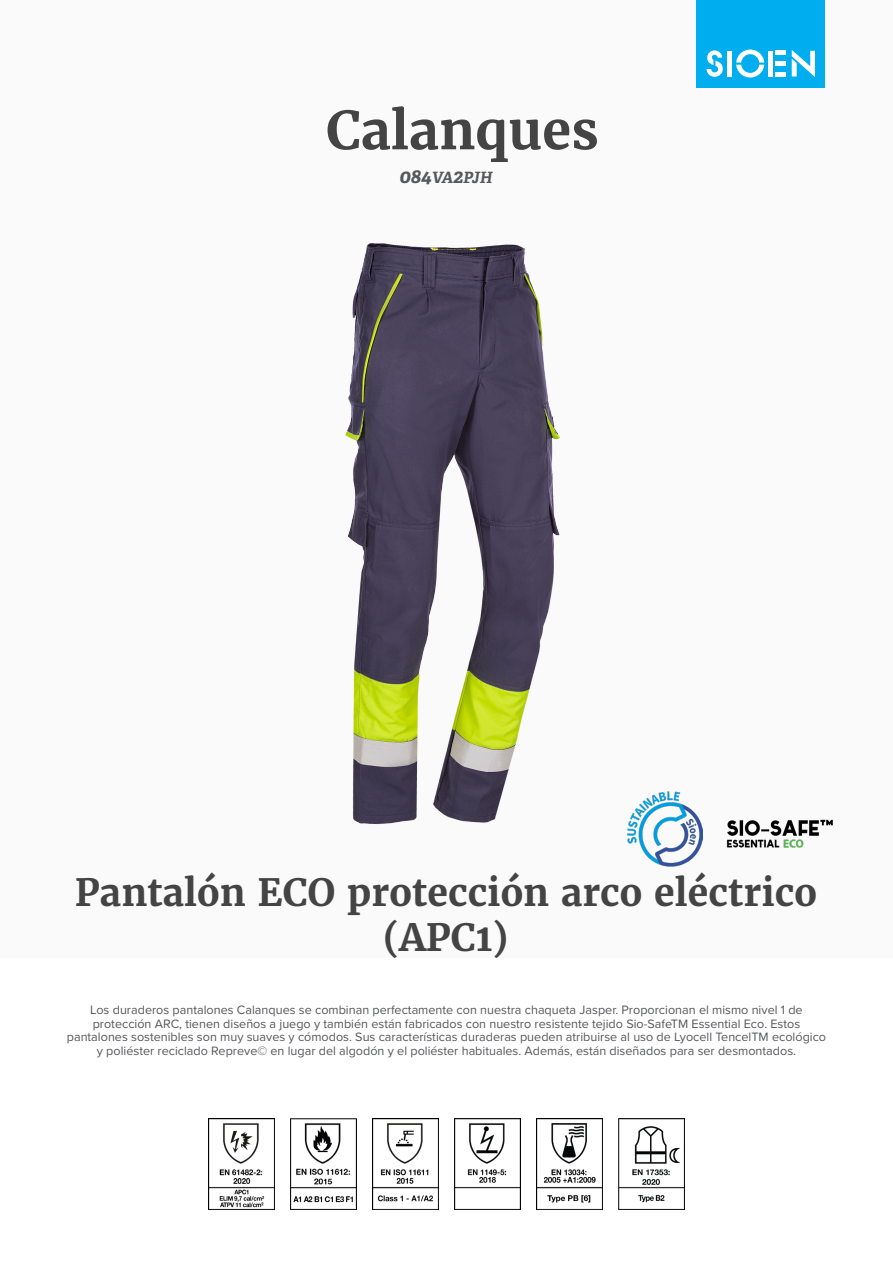
<style>
.page{position:relative;width:893px;height:1263px;background:#fff}
.page>*{position:absolute;margin:0;border:0;box-sizing:border-box;transform-origin:0 0}
.product_name{font:700 52.5px "Merriweather";color:#444}
.product_h2{font:700 37.5px/45px "Merriweather";color:#444;text-align:center}
.product_ref{font:italic 700 15.6px "Adelle";color:#57585a}
.product_description{font:12.6px/13.6px "Proxima Nova";color:#57585a;text-align:center}
.s1{font-size:19.5px}
</style>
<div class="page">
<div style="left:0;top:0;width:893px;height:957px;background:#fafafa"></div>
<div style="left:697px;top:0;width:128px;height:88px;background:#00aeef"></div>
<svg style="left:707px;top:50px;width:16px;height:27px"></svg>
<svg style="left:736px;top:50px;width:28px;height:28px"></svg>
<div style="left:727px;top:51px;width:5px;height:26px;background:#fff"></div>
<div style="left:768px;top:51px;width:5px;height:26px;background:#fff"></div>
<div style="left:775px;top:72px;width:11px;height:5px;background:#fff"></div>
<div style="left:775px;top:61px;width:11px;height:5px;background:#fff"></div>
<hr style="left:775px;top:51px;width:11px;height:4px;background:#fff">
<svg style="left:792px;top:50px;width:23px;height:27px"></svg>
<img style="left:726px;top:819px;width:107px;height:29px">
<img style="left:688px;top:807px;width:15px;height:55px">
<img style="left:208px;top:1118px;width:66px;height:92px">
<img style="left:290px;top:1118px;width:66px;height:92px">
<img style="left:372px;top:1118px;width:66px;height:92px">
<img style="left:454px;top:1118px;width:67px;height:92px">
<img style="left:536px;top:1118px;width:67px;height:92px">
<img style="left:618px;top:1118px;width:67px;height:92px">
<img style="left:345px;top:243px;width:343px;height:624px">
<p class="product_name" style="left:326px;top:97px;width:274px">Calanques</p>
<p class="product_ref" style="left:400px;top:168px;width:94px"><span class="s1">084</span>VA<span class="s1">2</span>PJH</p>
<p class="product_h2" style="left:75px;top:869px;width:743px">Pantalón ECO protección arco eléctrico (APC1)</p>
<p class="product_description" style="left:67px;top:1002px;width:761px">Los duraderos pantalones Calanques se combinan perfectamente con nuestra chaqueta Jasper. Proporcionan el mismo nivel 1 de protección ARC, tienen diseños a juego y también están fabricados con nuestro resistente tejido Sio-SafeTM Essential Eco. Estos pantalones sostenibles son muy suaves y cómodos. Sus características duraderas pueden atribuirse al uso de Lyocell TencelTM ecológico y poliéster reciclado Repreve© en lugar del algodón y el poliéster habituales. Además, están diseñados para ser desmontados.</p>
</div>
